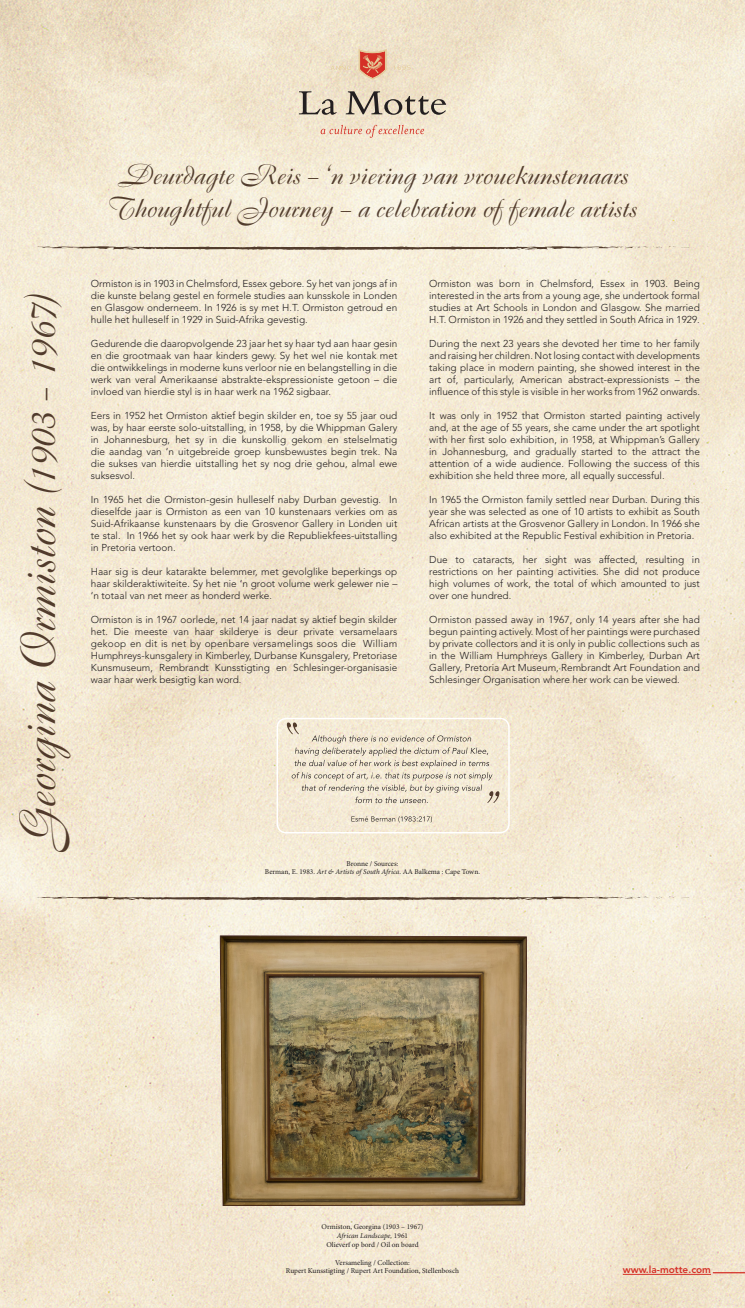
<style>
.page{position:relative;width:745px;height:1308px;background:#fff}
.page>*{position:absolute;margin:0;border:0;box-sizing:border-box;transform-origin:0 0}
.t1{font:48.25px "Boulevard";color:#554135}
.t2{font:27.25px/32.8px "Boulevard";color:#554135;text-align:center}
.t3{font:300 10px/12px "Avenir LT Std";color:#231f20;text-align:justify}
.t4{font:800 10px "Avenir LT Std";color:#d53027}
.t5{font:7.38px "Minion Pro";color:#231f20}
.t6{font:italic 7.38px "Minion Pro";letter-spacing:-.005em;color:#231f20}
.s1{font-size:42px}
.s2{font-style:italic}
.s3{font-style:normal}
</style>
<div class="page">
<img style="left:0;top:0;width:744px;height:1307px">
<svg style="left:37px;top:246px;width:656px;height:5px;background:#bbae9c"></svg>
<svg style="left:299px;top:91px;width:147px;height:24px;background:#beb3a0"></svg>
<svg style="left:330px;top:49px;width:80px;height:30px;background:#e7bda4"></svg>
<svg style="left:320px;top:125px;width:104px;height:13px"></svg>
<svg style="left:37px;top:896px;width:656px;height:5px;background:#b9ac9a"></svg>
<hr style="left:622px;top:1274px;width:88px;height:1px;background:#d53027">
<hr style="left:712px;top:1272px;width:32px;height:1px;background:#d53027">
<div style="left:276px;top:718px;width:233px;height:115px;border:1px solid #fff;border-radius:9px"></div>
<svg style="left:351px;top:816px;width:80px;height:6px"></svg>
<svg style="left:287px;top:722px;width:212px;height:81px;background:#e6dcc8"></svg>
<img style="left:218px;top:934px;width:308px;height:271px">
<h2 class="t2" style="left:109px;top:159px;width:529px">Deurdagte Reis – ‘n viering van vrouekunstenaars<br>Thoughtful Journey – a celebration of female artists</h2>
<h1 class="t1" style="left:8px;top:851px;width:561px;rotate:-90deg">Georgina Ormiston <span class="s1">(1903 - 1967)</span></h1>
<p class="t3" style="left:91px;top:277px;width:308px">Ormiston is in 1903 in Chelmsford, Essex gebore. Sy het van jongs af in die kunste belang gestel en formele studies aan kunsskole in Londen en Glasgow onderneem. In 1926 is sy met H.T. Ormiston getroud en hulle het hulleself in 1929 in Suid-Afrika gevestig.</p>
<p class="t3" style="left:91px;top:337px;width:308px">Gedurende die daaropvolgende 23 jaar het sy haar tyd aan haar gesin en die grootmaak van haar kinders gewy. Sy het wel nie kontak met die ontwikkelings in moderne kuns verloor nie en belangstelling in die werk van veral Amerikaanse abstrakte-ekspressioniste getoon – die invloed van hierdie styl is in haar werk na 1962 sigbaar.</p>
<p class="t3" style="left:91px;top:409px;width:308px">Eers in 1952 het Ormiston aktief begin skilder en, toe sy 55 jaar oud was, by haar eerste solo-uitstalling, in 1958, by die Whippman Galery in Johannesburg, het sy in die kunskollig gekom en stelselmatig die aandag van ‘n uitgebreide groep kunsbewustes begin trek. Na die sukses van hierdie uitstalling het sy nog drie gehou, almal ewe suksesvol.</p>
<p class="t3" style="left:91px;top:493px;width:308px">In 1965 het die Ormiston-gesin hulleself naby Durban gevestig. In dieselfde jaar is Ormiston as een van 10 kunstenaars verkies om as Suid-Afrikaanse kunstenaars by die Grosvenor Gallery in Londen uit te stal. In 1966 het sy ook haar werk by die Republiekfees-uitstalling in Pretoria vertoon.</p>
<p class="t3" style="left:91px;top:565px;width:308px">Haar sig is deur katarakte belemmer, met gevolglike beperkings op haar skilderaktiwiteite. Sy het nie ‘n groot volume werk gelewer nie – ‘n totaal van net meer as honderd werke.</p>
<p class="t3" style="left:91px;top:613px;width:308px">Ormiston is in 1967 oorlede, net 14 jaar nadat sy aktief begin skilder het. Die meeste van haar skilderye is deur private versamelaars gekoop en dit is net by openbare versamelings soos die William Humphreys-kunsgalery in Kimberley, Durbanse Kunsgalery, Pretoriase Kunsmuseum, Rembrandt Kunsstigting en Schlesinger-organisasie waar haar werk besigtig kan word.</p>
<p class="t3" style="left:429px;top:277px;width:272px">Ormiston was born in Chelmsford, Essex in 1903. Being interested in the arts from a young age, she undertook formal studies at Art Schools in London and Glasgow. She married H.T. Ormiston in 1926 and they settled in South Africa in 1929.</p>
<p class="t3" style="left:429px;top:337px;width:272px">During the next 23 years she devoted her time to her family and raising her children. Not losing contact with developments taking place in modern painting, she showed interest in the art of, particularly, American abstract-expressionists – the influence of this style is visible in her works from 1962 onwards.</p>
<p class="t3" style="left:429px;top:409px;width:272px">It was only in 1952 that Ormiston started painting actively and, at the age of 55 years, she came under the art spotlight with her first solo exhibition, in 1958, at Whippman’s Gallery in Johannesburg, and gradually started to the attract the attention of a wide audience. Following the success of this exhibition she held three more, all equally successful.</p>
<p class="t3" style="left:429px;top:493px;width:272px">In 1965 the Ormiston family settled near Durban. During this year she was selected as one of 10 artists to exhibit as South African artists at the Grosvenor Gallery in London. In 1966 she also exhibited at the Republic Festival exhibition in Pretoria.</p>
<p class="t3" style="left:429px;top:553px;width:272px">Due to cataracts, her sight was affected, resulting in restrictions on her painting activities. She did not produce high volumes of work, the total of which amounted to just over one hundred.</p>
<p class="t3" style="left:429px;top:613px;width:272px">Ormiston passed away in 1967, only 14 years after she had begun painting actively. Most of her paintings were purchased by private collectors and it is only in public collections such as in the William Humphreys Gallery in Kimberley, Durban Art Gallery, Pretoria Art Museum, Rembrandt Art Foundation and Schlesinger Organisation where her work can be viewed.</p>
<p class="t5" style="left:346px;top:858px;width:53px">Bronne / Sources:</p>
<p class="t5" style="left:265px;top:867px;width:216px">Berman, E. 1983. <span class="s2">Art &amp; Artists of South Africa</span>. AA Balkema : Cape Town.</p>
<p class="t5" style="left:321px;top:1222px;width:103px">Ormiston, Georgina (1903 – 1967)</p>
<p class="t6" style="left:336px;top:1231px;width:73px">African Landscape, <span class="s3">1961</span></p>
<p class="t5" style="left:326px;top:1240px;width:94px">Olieverf op bord / Oil on board</p>
<p class="t5" style="left:335px;top:1257px;width:76px">Versameling / Collection:</p>
<p class="t5" style="left:286px;top:1266px;width:174px">Rupert Kunsstigting / Rupert Art Foundation, Stellenbosch</p>
<p class="t4" style="left:622px;top:1263px;width:90px">www.la-motte.com</p>
</div>
